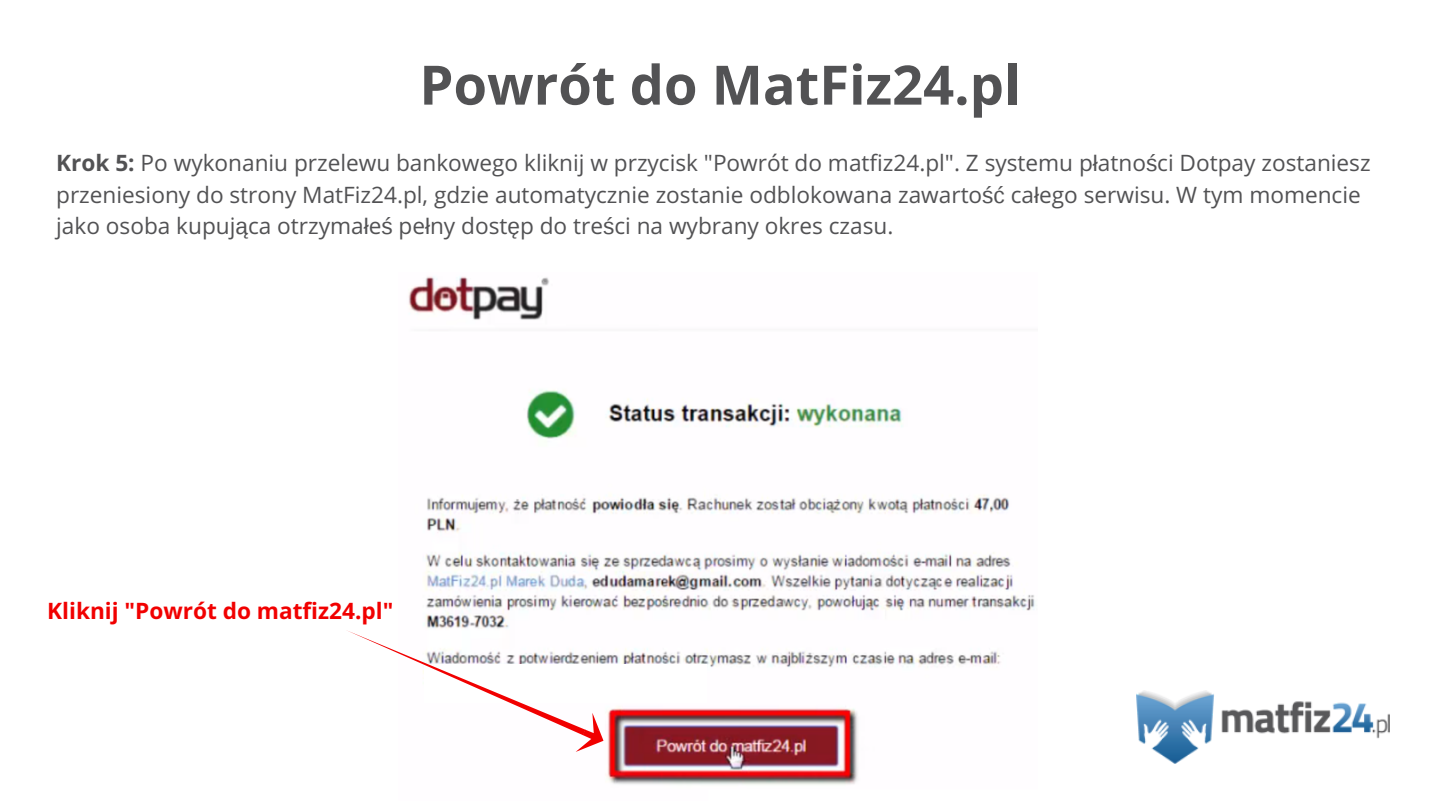
<style>
.page{position:relative;width:1440px;height:810px;background:#fff}
.page>*{position:absolute;margin:0;border:0;box-sizing:border-box;transform-origin:0 0}
.t1{font:700 54.3px "Open Sans";color:#525254}
.t2{font:22.65px/31.5px "Open Sans";color:#525254}
.t3{font:700 22.65px "Open Sans";color:#f10000}
.s1{font-weight:700}
.s2{font-family:"Liberation Sans"}
</style>
<div class="page">
<img style="left:1136px;top:691px;width:253px;height:73px">
<img style="left:408px;top:276px;width:627px;height:509px">
<div style="left:424px;top:665px;width:282px;height:38px;background:#fff"></div>
<svg style="left:347px;top:627px;width:265px;height:133px"></svg>
<h1 class="t1" style="left:419px;top:47px;width:603px">Powrót do MatFiz24.pl</h1>
<p class="t2" style="left:56px;top:146px;width:1316px"><span class="s1">Krok 5:</span> Po wykonaniu przelewu bankowego kliknij w przycisk "Powrót do matfiz24.pl". Z systemu p<span class="s2">ł</span>atno<span class="s2">ś</span>ci Dotpay zostaniesz przeniesiony do strony MatFiz24.pl, gdzie automatycznie zostanie odblokowana zawarto<span class="s2">ść</span> ca<span class="s2">ł</span>ego serwisu. W tym momencie jako osoba kupuj<span class="s2">ą</span>ca otrzyma<span class="s2">ł</span>e<span class="s2">ś</span> pe<span class="s2">ł</span>ny dost<span class="s2">ę</span>p do tre<span class="s2">ś</span>ci na wybrany okres czasu.</p>
<p class="t3" style="left:47px;top:595px;width:348px">Kliknij "Powrót do matfiz24.pl"</p>
</div>
